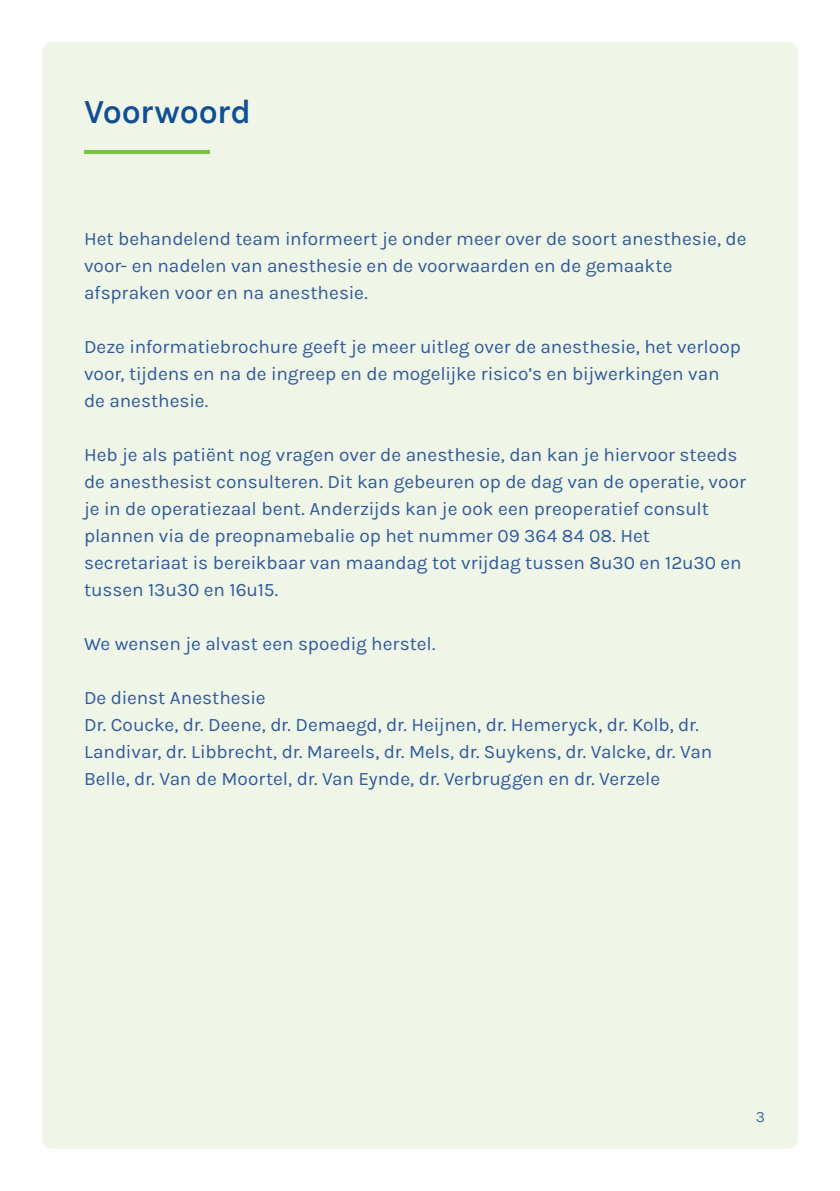
<style>
.page{position:relative;width:840px;height:1191px;background:#fff}
.page>*{position:absolute;margin:0;border:0;box-sizing:border-box;transform-origin:0 0}
.VW_T{font:600 34px "Karla";letter-spacing:-.005em;color:#114e92}
.VW_B{font:19px/27px "Karla";color:#315a9a}
.t1{font:300 16px "Karla";color:#114e92}
</style>
<div class="page">
<div style="left:42px;top:42px;width:755px;height:1107px;background:#eff6e8;border-radius:10px"></div>
<hr style="left:84px;top:150px;width:126px;height:4px;background:#79c142">
<p class="VW_T" style="left:84px;top:90px;width:169px">Voorwoord</p>
<p class="VW_B" style="left:84px;top:224px;width:663px">Het behandelend team informeert je onder meer over de soort anesthesie, de voor- en nadelen van anesthesie en de voorwaarden en de gemaakte afspraken voor en na anesthesie.</p>
<p class="VW_B" style="left:84px;top:332px;width:658px">Deze informatiebrochure geeft je meer uitleg over de anesthesie, het verloop voor, tijdens en na de ingreep en de mogelijke risico’s en bijwerkingen van</p>
<p class="VW_B" style="left:84px;top:386px;width:126px">de anesthesie.</p>
<p class="VW_B" style="left:84px;top:440px;width:663px">Heb je als patiënt nog vragen over de anesthesie, dan kan je hiervoor steeds de anesthesist consulteren. Dit kan gebeuren op de dag van de operatie, voor je in de operatiezaal bent. Anderzijds kan je ook een preoperatief consult plannen via de preopnamebalie op het nummer 09 364 84 08. Het secretariaat is bereikbaar van maandag tot vrijdag tussen 8u30 en 12u30 en tussen 13u30 en 16u15.</p>
<p class="VW_B" style="left:84px;top:629px;width:353px">We wensen je alvast een spoedig herstel.</p>
<p class="VW_B" style="left:84px;top:683px;width:183px">De dienst Anesthesie</p>
<p class="VW_B" style="left:84px;top:710px;width:629px">Dr. Coucke, dr. Deene, dr. Demaegd, dr. Heijnen, dr. Hemeryck, dr. Kolb, dr.<br>Landivar, dr. Libbrecht, dr. Mareels, dr. Mels, dr. Suykens, dr. Valcke, dr. Van<br>Belle, dr. Van de Moortel, dr. Van Eynde, dr. Verbruggen en dr. Verzele</p>
<p class="t1" style="left:755px;top:1106px;width:11px">3</p>
</div>
